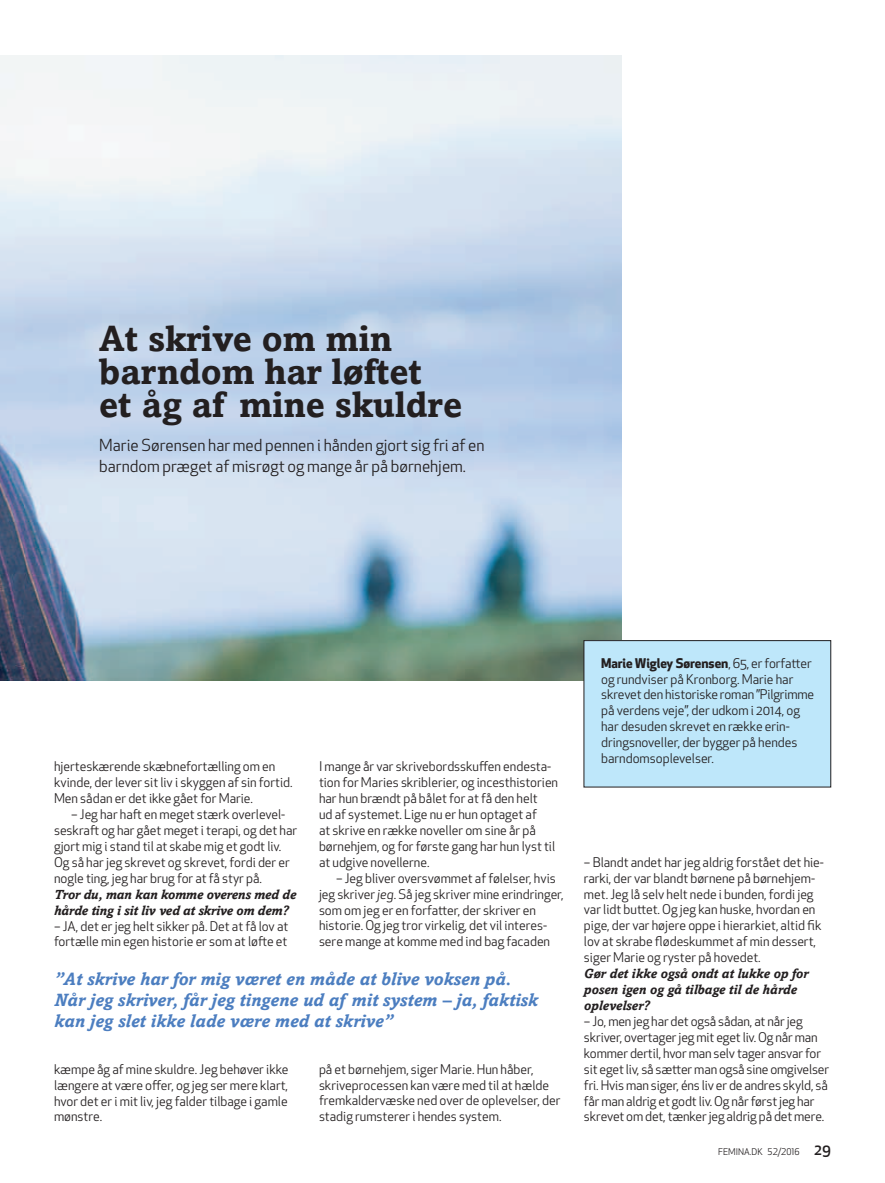
<style>
.page{position:relative;width:885px;height:1183px;background:#fff}
.page>*{position:absolute;margin:0;border:0;box-sizing:border-box;transform-origin:0 0}
.t1{font:700 36px/33px "Amasis MT Std";color:#231f20}
.t2{font:italic 700 18px/21px "Amasis MT Std";letter-spacing:.005em;color:#4c7ec0}
.t3{font:16.2px/21px "Apex New";color:#231f20}
.t4{font:italic 700 13.35px/15.9px "Amasis MT Std";letter-spacing:-.01em;color:#231f20}
.t5{font:13.05px/15.9px "Apex New";color:#231f20}
.t6{font:9px "Apex New";color:#231f20}
.s1{font-style:italic}
.s2{font-weight:700}
.s3{font-weight:500;font-size:15px}
</style>
<div class="page">
<img style="left:0;top:55px;width:621px;height:625px">
<div style="left:584px;top:640px;width:246px;height:146px;background:#bee7fa"></div>
<div style="left:583px;top:640px;width:247px;height:147px;border:1px solid #231f20"></div>
<h1 class="t1" style="left:99px;top:322px;width:364px">At skrive om min barndom har løftet et åg af mine skuldre</h1>
<p class="t3" style="left:99px;top:434px;width:387px">Marie Sørensen har med pennen i hånden gjort sig fri af en barndom præget af misrøgt og mange år på børnehjem.</p>
<p class="t5" style="left:54px;top:758px;width:240px">hjerteskærende skæbnefortælling om en kvinde, der lever sit liv i skyggen af sin fortid.<br>Men sådan er det ikke gået for Marie.</p>
<p class="t5" style="left:54px;top:806px;width:245px;text-indent:17px">– Jeg har haft en meget stærk overlevel&shy;seskraft og har gået meget i terapi, og det har gjort mig i stand til at skabe mig et godt liv.<br>Og så har jeg skrevet og skrevet, fordi der er nogle ting, jeg har brug for at få styr på.</p>
<p class="t4" style="left:54px;top:885px;width:244px">Tror du, man kan komme overens med de hårde ting i sit liv ved at skrive om dem?</p>
<p class="t5" style="left:54px;top:917px;width:236px">– JA, det er jeg helt sikker på. Det at få lov at fortælle min egen historie er som at løfte et</p>
<p class="t5" style="left:319px;top:758px;width:241px">I mange år var skrivebordsskuffen endesta&shy;tion for Maries skriblerier, og incesthistorien har hun brændt på bålet for at få den helt<br>ud af systemet. Lige nu er hun optaget af<br>at skrive en række noveller om sine år på børnehjem, og for første gang har hun lyst til at udgive novellerne.</p>
<p class="t5" style="left:319px;top:869px;width:246px;text-indent:17px">– Jeg bliver oversvømmet af følelser, hvis jeg skriver <span class="s1">jeg</span>. Så jeg skriver mine erindringer, som om jeg er en forfatter, der skriver en historie. Og jeg tror virkelig, det vil interes&shy;sere mange at komme med ind bag facaden</p>
<h2 class="t2" style="left:54px;top:968px;width:485px">”At skrive har for mig været en måde at blive voksen på.<br>Når jeg skriver, får jeg tingene ud af mit system – ja, faktisk kan jeg slet ikke lade være med at skrive”</h2>
<p class="t5" style="left:54px;top:1060px;width:236px;text-align:justify">kæmpe åg af mine skuldre. Jeg behøver ikke længere at være offer, og jeg ser mere klart, hvor det er i mit liv, jeg falder tilbage i gamle mønstre.</p>
<p class="t5" style="left:319px;top:1060px;width:243px">på et børnehjem, siger Marie. Hun håber, skriveprocessen kan være med til at hælde fremkaldervæske ned over de oplevelser, der stadig rumsterer i hendes system.</p>
<p class="t5" style="left:601px;top:654px;width:214px"><span class="s2">Marie Wigley Sørensen</span>, 65, er forfatter og rundviser på Kronborg. Marie har skrevet den historiske roman ”Pilgrimme på verdens veje”, der udkom i 2014, og har desuden skrevet en række erin&shy;dringsnoveller, der bygger på hendes barndomsoplevelser.</p>
<p class="t5" style="left:584px;top:853px;width:241px">– Blandt andet har jeg aldrig forstået det hie&shy;rarki, der var blandt børnene på børnehjem&shy;met. Jeg lå selv helt nede i bunden, fordi jeg var lidt buttet. Og jeg kan huske, hvordan en pige, der var højere oppe i hierarkiet, altid fik lov at skrabe flødeskummet af min dessert, siger Marie og ryster på hovedet.</p>
<p class="t4" style="left:584px;top:965px;width:226px">Gør det ikke også ondt at lukke op for posen igen og gå tilbage til de hårde oplevelser?</p>
<p class="t5" style="left:584px;top:1012px;width:247px">– Jo, men jeg har det også sådan, at når jeg skriver, overtager jeg mit eget liv. Og når man kommer dertil, hvor man selv tager ansvar for sit eget liv, så sætter man også sine omgivelser fri. Hvis man siger, éns liv er de andres skyld, så får man aldrig et godt liv. Og når først jeg har skrevet om det, tænker jeg aldrig på det mere.</p>
<p class="t6" style="left:718px;top:1145px;width:114px">FEMiNA.dk 52/2016 <span class="s3">29</span></p>
</div>
